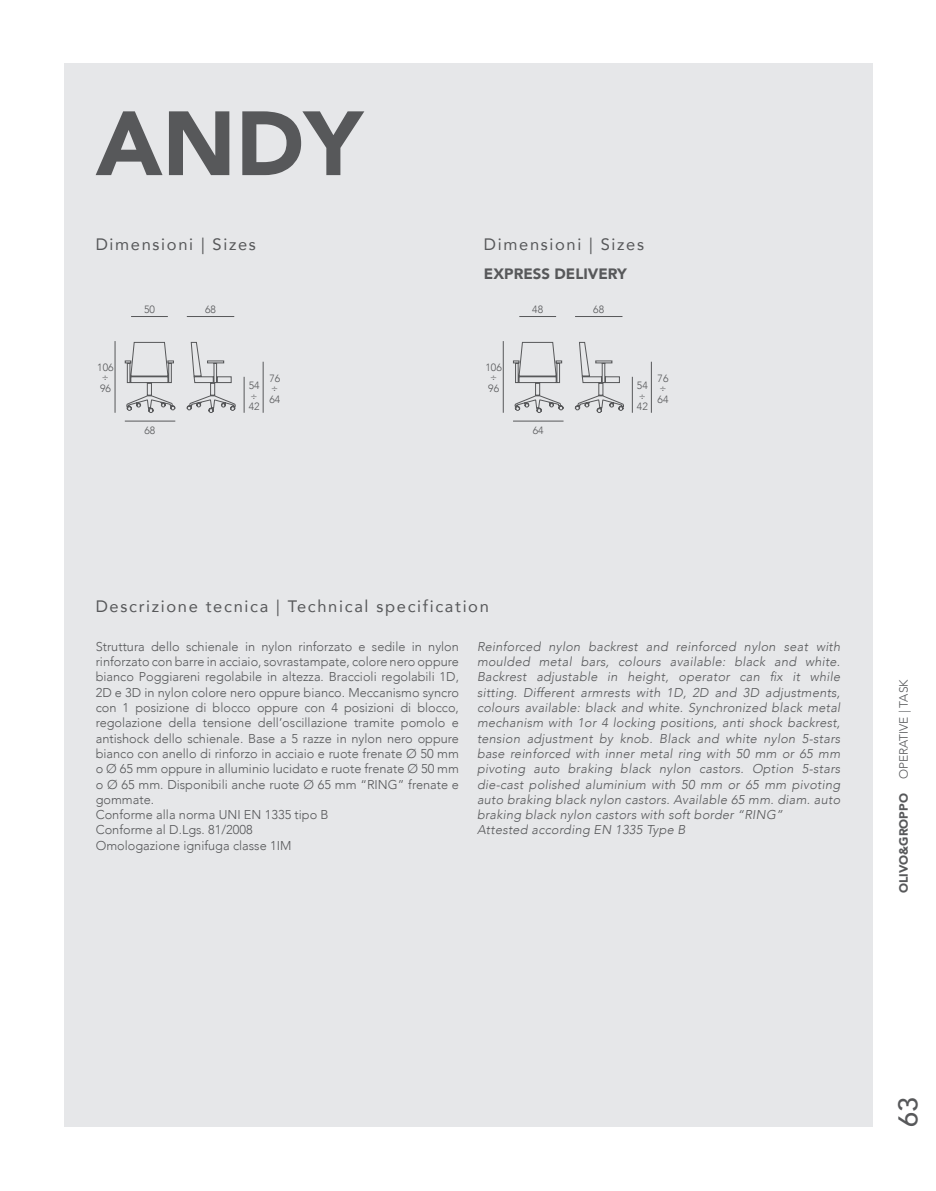
<style>
.page{position:relative;width:936px;height:1191px;background:#fff}
.page>*{position:absolute;margin:0;border:0;box-sizing:border-box;transform-origin:0 0}
.t1{font:900 90px "Avenir";color:#57585a}
.t2{font:500 27px "Avenir";color:#57585a}
.t3{font:16.5px "Avenir";letter-spacing:.1em;color:#57585a}
.t4{font:900 15px "Avenir";color:#57585a}
.t5{font:italic 300 12.75px/15.3px "Avenir";letter-spacing:.02em;color:#57585a}
.t6{font:300 12.75px/15.3px "Avenir";color:#57585a}
.t7{font:300 12px "Avenir";color:#57585a}
.t8{font:300 10.5px/10.5px "Avenir";color:#57585a}
.s1{font-weight:900}
</style>
<div class="page">
<div style="left:64px;top:64px;width:808px;height:1063px;background:#e6e7e9"></div>
<hr style="left:125px;top:421px;width:50px;height:1px;background:#57585a">
<hr style="left:131px;top:316px;width:37px;height:1px;background:#57585a">
<hr style="left:244px;top:377px;width:1px;height:36px;background:#57585a">
<hr style="left:263px;top:362px;width:1px;height:51px;background:#57585a">
<hr style="left:115px;top:341px;width:1px;height:72px;background:#57585a">
<hr style="left:187px;top:316px;width:47px;height:1px;background:#57585a">
<svg style="left:125px;top:342px;width:50px;height:71px"></svg>
<svg style="left:187px;top:342px;width:48px;height:71px"></svg>
<hr style="left:513px;top:421px;width:50px;height:1px;background:#57585a">
<hr style="left:519px;top:316px;width:37px;height:1px;background:#57585a">
<hr style="left:632px;top:377px;width:1px;height:36px;background:#57585a">
<hr style="left:651px;top:362px;width:1px;height:51px;background:#57585a">
<hr style="left:503px;top:341px;width:1px;height:72px;background:#57585a">
<hr style="left:575px;top:316px;width:47px;height:1px;background:#57585a">
<svg style="left:513px;top:342px;width:50px;height:71px"></svg>
<svg style="left:575px;top:342px;width:48px;height:71px"></svg>
<h1 class="t1" style="left:96px;top:67px;width:268px">ANDY</h1>
<p class="t3" style="left:96px;top:231px;width:162px">Dimensioni | Sizes</p>
<p class="t3" style="left:484px;top:231px;width:162px">Dimensioni | Sizes</p>
<p class="t8" style="left:97px;top:362px;width:18px">106 ÷<br>96</p>
<p class="t8" style="left:144px;top:304px;width:12px">50</p>
<p class="t8" style="left:205px;top:304px;width:12px">68</p>
<p class="t8" style="left:144px;top:425px;width:12px">68</p>
<p class="t8" style="left:249px;top:380px;width:12px">54 ÷<br>42</p>
<p class="t8" style="left:269px;top:373px;width:12px">76 ÷<br>64</p>
<p class="t4" style="left:484px;top:261px;width:144px">EXPRESS DELIVERY</p>
<p class="t8" style="left:532px;top:304px;width:12px">48</p>
<p class="t8" style="left:593px;top:304px;width:12px">68</p>
<p class="t8" style="left:485px;top:362px;width:18px">106 ÷<br>96</p>
<p class="t8" style="left:532px;top:425px;width:12px">64</p>
<p class="t8" style="left:637px;top:380px;width:12px">54 ÷<br>42</p>
<p class="t8" style="left:657px;top:373px;width:12px">76 ÷<br>64</p>
<p class="t3" style="left:96px;top:593px;width:394px">Descrizione tecnica | Technical specification</p>
<p class="t6" style="left:96px;top:639px;width:365px">Struttura dello schienale in nylon rinforzato e sedile in nylon rinforzato con barre in acciaio, sovrastampate, colore nero oppure bianco Poggiareni regolabile in altezza. Braccioli regolabili 1D, 2D e 3D in nylon colore nero oppure bianco. Meccanismo syncro con 1 posizione di blocco oppure con 4 posizioni di blocco, regolazione della tensione dell’oscillazione tramite pomolo e antishock dello schienale. Base a 5 razze in nylon nero oppure bianco con anello di rinforzo in acciaio e ruote frenate Ø 50 mm o Ø 65 mm oppure in alluminio lucidato e ruote frenate Ø 50 mm o Ø 65 mm. Disponibili anche ruote Ø 65 mm “RING” frenate e gommate.<br>Conforme alla norma UNI EN 1335 tipo B<br>Conforme al D.Lgs. 81/2008<br>Omologazione ignifuga classe 1IM</p>
<p class="t5" style="left:477px;top:639px;width:365px">Reinforced nylon backrest and reinforced nylon seat with moulded metal bars, colours available: black and white.<br>Backrest adjustable in height, operator can fix it while sitting. Different armrests with 1D, 2D and 3D adjustments, colours available: black and white. Synchronized black metal mechanism with 1or 4 locking positions, anti shock backrest, tension adjustment by knob. Black and white nylon 5-stars base reinforced with inner metal ring with 50 mm or 65 mm pivoting auto braking black nylon castors. Option 5-stars die-cast polished aluminium with 50 mm or 65 mm pivoting auto braking black nylon castors. Available 65 mm. diam. auto braking black nylon castors with soft border “RING”<br>Attested according EN 1335 Type B</p>
<p class="t7" style="left:896px;top:893px;width:216px;rotate:-90deg"><span class="s1">OLIVO&amp;GROPPO</span> OPERATIVE | TASK</p>
<h2 class="t2" style="left:884px;top:1127px;width:32px;rotate:-90deg">63</h2>
</div>
